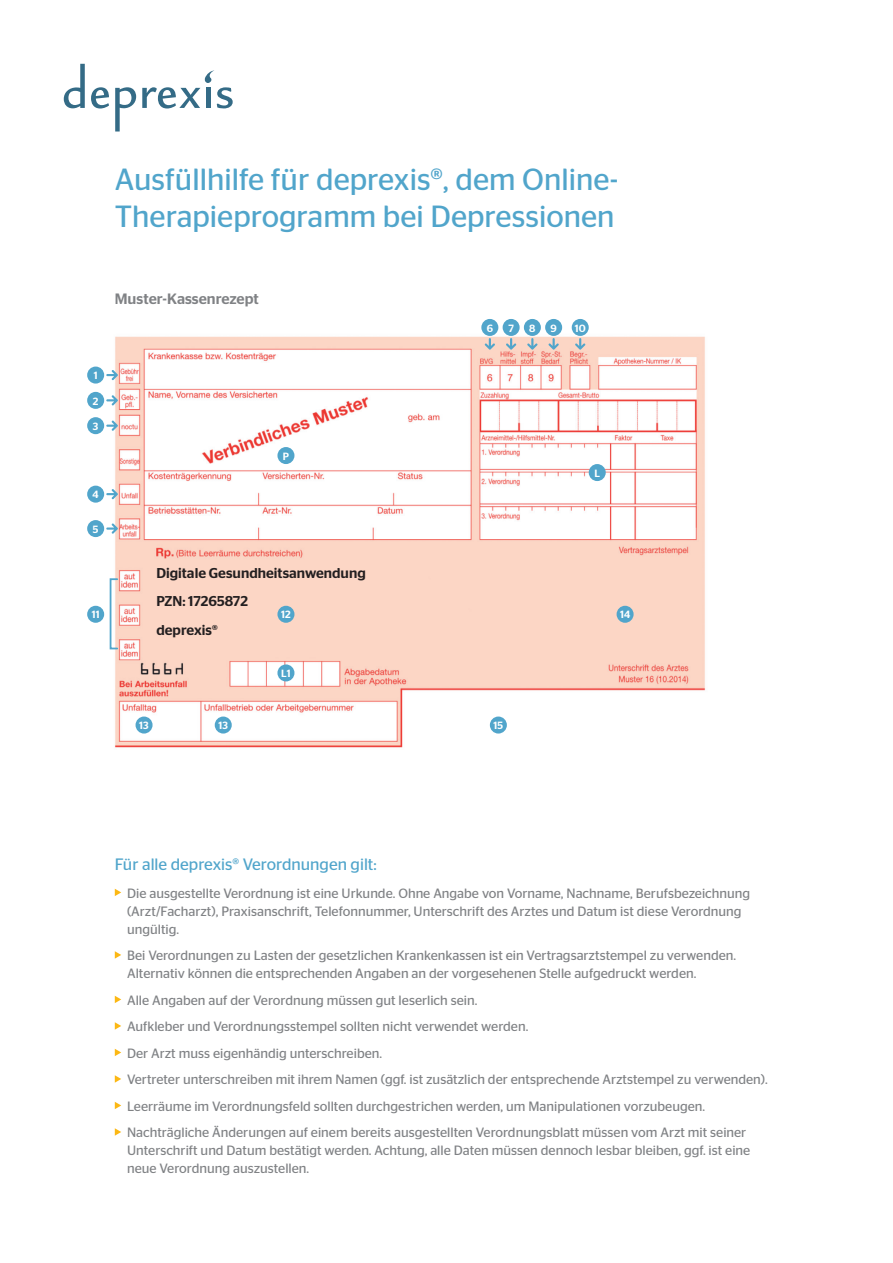
<style>
.page{position:relative;width:893px;height:1263px;background:#fff}
.page>*{position:absolute;margin:0;border:0;box-sizing:border-box;transform-origin:0 0}
.t1{font:30.6px/37.8px "Stag Sans";color:#51a5cb}
.t2{font:16.5px "Stag Sans";color:#51a5cb}
.t3{font:500 15px "Stag Sans";color:#808285}
.t4{font:500 14.25px/28.5px "Stag Sans";color:#231f20}
.t5{font:13.5px/26.5px "Stag Sans";color:#808285}
.t6{font:500 10.5px "Stag Sans";color:#fff}
</style>
<div class="page">
<img style="left:112px;top:332px;width:594px;height:416px">
<svg style="left:64px;top:64px;width:21px;height:44px"></svg>
<svg style="left:91px;top:87px;width:18px;height:21px"></svg>
<svg style="left:115px;top:87px;width:21px;height:44px"></svg>
<svg style="left:142px;top:70px;width:91px;height:38px"></svg>
<svg style="left:115px;top:889px;width:6px;height:7px"></svg>
<svg style="left:115px;top:951px;width:6px;height:8px"></svg>
<svg style="left:115px;top:996px;width:6px;height:7px"></svg>
<svg style="left:115px;top:1022px;width:6px;height:8px"></svg>
<svg style="left:115px;top:1049px;width:6px;height:7px"></svg>
<svg style="left:115px;top:1075px;width:6px;height:8px"></svg>
<svg style="left:115px;top:1102px;width:6px;height:7px"></svg>
<svg style="left:115px;top:1128px;width:6px;height:8px"></svg>
<div style="left:481px;top:319px;width:17px;height:17px;background:#51a5cb;border-radius:50%"></div>
<svg style="left:485px;top:338px;width:10px;height:12px"></svg>
<div style="left:503px;top:319px;width:17px;height:17px;background:#51a5cb;border-radius:50%"></div>
<svg style="left:506px;top:338px;width:10px;height:12px"></svg>
<div style="left:524px;top:319px;width:17px;height:17px;background:#51a5cb;border-radius:50%"></div>
<svg style="left:527px;top:338px;width:11px;height:12px"></svg>
<div style="left:545px;top:319px;width:17px;height:17px;background:#51a5cb;border-radius:50%"></div>
<svg style="left:548px;top:338px;width:11px;height:12px"></svg>
<div style="left:572px;top:319px;width:17px;height:17px;background:#51a5cb;border-radius:50%"></div>
<svg style="left:575px;top:338px;width:10px;height:12px"></svg>
<div style="left:87px;top:367px;width:17px;height:17px;background:#51a5cb;border-radius:50%"></div>
<svg style="left:106px;top:370px;width:12px;height:10px"></svg>
<div style="left:87px;top:392px;width:17px;height:17px;background:#51a5cb;border-radius:50%"></div>
<svg style="left:106px;top:395px;width:12px;height:11px"></svg>
<div style="left:87px;top:417px;width:17px;height:17px;background:#51a5cb;border-radius:50%"></div>
<svg style="left:106px;top:420px;width:12px;height:11px"></svg>
<div style="left:87px;top:486px;width:17px;height:17px;background:#51a5cb;border-radius:50%"></div>
<svg style="left:106px;top:489px;width:12px;height:10px"></svg>
<div style="left:87px;top:520px;width:17px;height:17px;background:#51a5cb;border-radius:50%"></div>
<svg style="left:106px;top:523px;width:12px;height:11px"></svg>
<div style="left:87px;top:606px;width:17px;height:17px;background:#51a5cb;border-radius:50%"></div>
<div style="left:277px;top:606px;width:17px;height:17px;background:#51a5cb;border-radius:50%"></div>
<div style="left:277px;top:447px;width:17px;height:17px;background:#51a5cb;border-radius:50%"></div>
<div style="left:589px;top:464px;width:17px;height:17px;background:#51a5cb;border-radius:50%"></div>
<div style="left:617px;top:606px;width:17px;height:17px;background:#51a5cb;border-radius:50%"></div>
<div style="left:136px;top:716px;width:17px;height:17px;background:#51a5cb;border-radius:50%"></div>
<div style="left:215px;top:716px;width:17px;height:17px;background:#51a5cb;border-radius:50%"></div>
<div style="left:277px;top:664px;width:17px;height:17px;background:#51a5cb;border-radius:50%"></div>
<div style="left:490px;top:716px;width:17px;height:17px;background:#51a5cb;border-radius:50%"></div>
<div style="left:110px;top:578px;width:8px;height:71px;border:2px solid #51a5cb"></div>
<h1 class="t1" style="left:115px;top:160px;width:505px">Ausfüllhilfe für deprexis®, dem Online-<br>Therapieprogramm bei Depressionen</h1>
<p class="t3" style="left:115px;top:290px;width:146px">Muster-Kassenrezept</p>
<p class="t6" style="left:94px;top:369px;width:5px">1</p>
<p class="t6" style="left:93px;top:395px;width:7px">2</p>
<p class="t6" style="left:93px;top:420px;width:7px">3</p>
<p class="t6" style="left:93px;top:489px;width:8px">4</p>
<p class="t6" style="left:93px;top:523px;width:7px">5</p>
<p class="t6" style="left:283px;top:450px;width:8px">P</p>
<p class="t4" style="left:156px;top:558px;width:211px">Digitale Gesundheitsanwendung<br>PZN: 17265872<br>deprexis®</p>
<p class="t6" style="left:92px;top:609px;width:9px">11</p>
<p class="t6" style="left:281px;top:609px;width:11px">12</p>
<p class="t6" style="left:139px;top:719px;width:11px">13</p>
<p class="t6" style="left:218px;top:719px;width:11px">13</p>
<p class="t6" style="left:281px;top:667px;width:11px">L1</p>
<p class="t6" style="left:487px;top:322px;width:8px">6</p>
<p class="t6" style="left:508px;top:322px;width:7px">7</p>
<p class="t6" style="left:529px;top:322px;width:8px">8</p>
<p class="t6" style="left:550px;top:322px;width:8px">9</p>
<p class="t6" style="left:575px;top:322px;width:13px">10</p>
<p class="t6" style="left:494px;top:719px;width:11px">15</p>
<p class="t6" style="left:594px;top:467px;width:7px">L</p>
<p class="t6" style="left:620px;top:609px;width:12px">14</p>
<p class="t2" style="left:115px;top:854px;width:263px">Für alle deprexis® Verordnungen gilt:</p>
<p class="t5" style="left:127px;top:884px;width:625px;line-height:18px">Die ausgestellte Verordnung ist eine Urkunde. Ohne Angabe von Vorname, Nachname, Berufsbezeichnung (Arzt/Facharzt), Praxisanschrift, Telefonnummer, Unterschrift des Arztes und Datum ist diese Verordnung ungültig.</p>
<p class="t5" style="left:127px;top:946px;width:610px;line-height:18px">Bei Verordnungen zu Lasten der gesetzlichen Krankenkassen ist ein Vertragsarztstempel zu verwenden.<br>Alternativ können die entsprechenden Angaben an der vorgesehenen Stelle aufgedruckt werden.</p>
<p class="t5" style="left:127px;top:986px;width:642px">Alle Angaben auf der Verordnung müssen gut leserlich sein.<br>Aufkleber und Verordnungsstempel sollten nicht verwendet werden.<br>Der Arzt muss eigenhändig unterschreiben.<br>Vertreter unterschreiben mit ihrem Namen (ggf. ist zusätzlich der entsprechende Arztstempel zu verwenden).<br>Leerräume im Verordnungsfeld sollten durchgestrichen werden, um Manipulationen vorzubeugen.<br>Nachträgliche Änderungen auf einem bereits ausgestellten Verordnungsblatt müssen vom Arzt mit seiner</p>
<p class="t5" style="left:127px;top:1141px;width:625px;line-height:18px">Unterschrift und Datum bestätigt werden. Achtung, alle Daten müssen dennoch lesbar bleiben, ggf. ist eine neue Verordnung auszustellen.</p>
</div>
